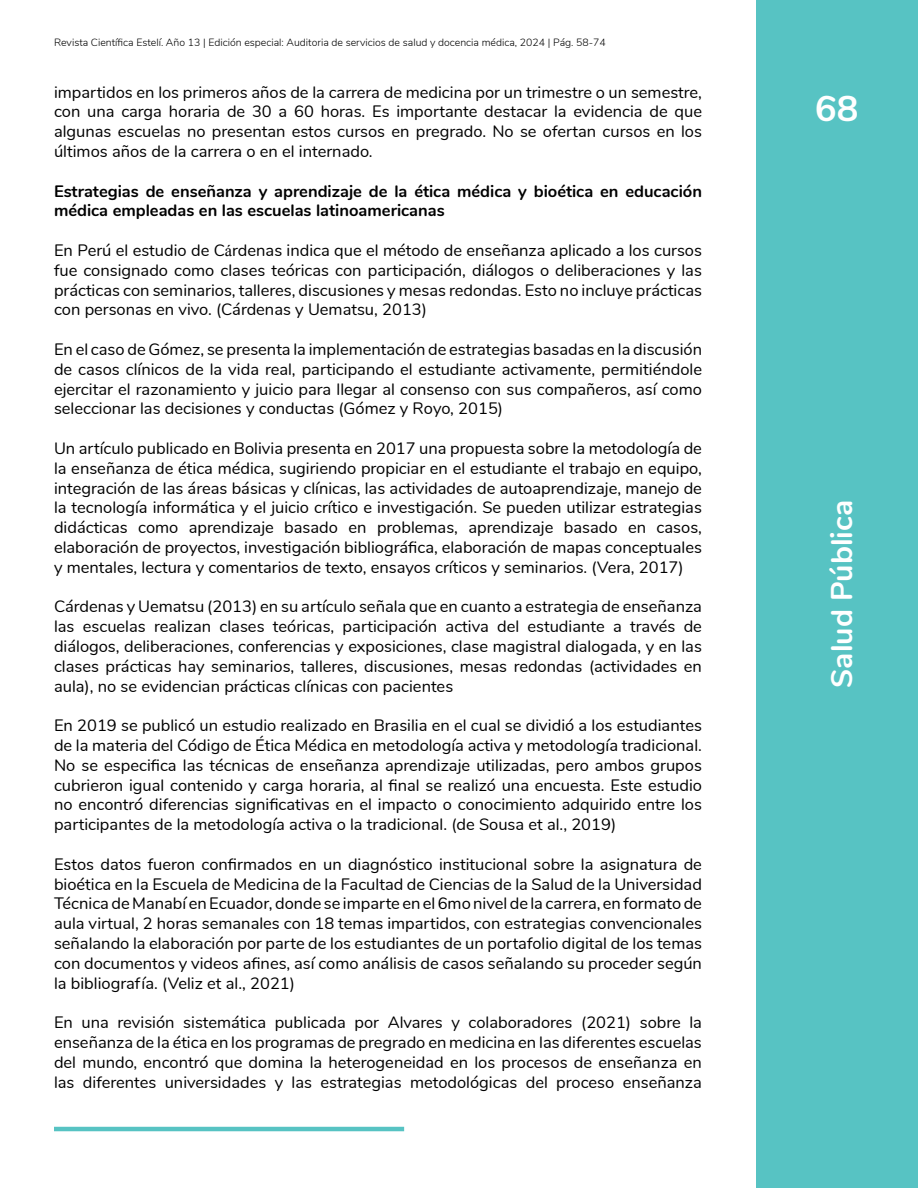
<style>
.page{position:relative;width:918px;height:1188px;background:#fff}
.page>*{position:absolute;margin:0;border:0;box-sizing:border-box;transform-origin:0 0}
.t1{font:700 36px "Nunito";color:#fff}
.t2{font:700 30px "Nunito";color:#fff}
.t3{font:16.5px/19.8px "Nunito";color:#000;text-align:justify}
.t4{font:700 16.5px/19.8px "Nunito";color:#000}
.t5{font:300 10.5px "Nunito";color:#000}
.s1{font-family:"Times New Roman"}
</style>
<div class="page">
<div style="left:756px;top:0;width:162px;height:1188px;background:#57c3c3"></div>
<hr style="left:54px;top:1127px;width:350px;height:4px;background:#57c3c3">
<p class="t5" style="left:54px;top:34px;width:553px">Revista Científica Estelí. Año 13 | Edición especial: Auditoria de servicios de salud y docencia médica, 2024 | Pág. 58-74</p>
<p class="t3" style="left:54px;top:81px;width:650px">impartidos en los primeros años de la carrera de medicina por un trimestre o un semestre, con una carga horaria de 30 a 60 horas. Es importante destacar la evidencia de que algunas escuelas no presentan estos cursos en pregrado. No se ofertan cursos en los últimos años de la carrera o en el internado.</p>
<p class="t4" style="left:54px;top:180px;width:650px">Estrategias de enseñanza y aprendizaje de la ética médica y bioética en educación médica empleadas en las escuelas latinoamericanas</p>
<p class="t3" style="left:54px;top:240px;width:650px">En Perú el estudio de C<span class="s1">á</span>rdenas indica que el método de enseñanza aplicado a los cursos fue consignado como clases teóricas con participación, diálogos o deliberaciones y las prácticas con seminarios, talleres, discusiones y mesas redondas. Esto no incluye prácticas con personas en vivo. (Cárdenas y Uematsu, 2013)</p>
<p class="t3" style="left:54px;top:339px;width:650px">En el caso de Gómez, se presenta la implementación de estrategias basadas en la discusión de casos clínicos de la vida real, participando el estudiante activamente, permitiéndole ejercitar el razonamiento y juicio para llegar al consenso con sus compañeros, así como seleccionar las decisiones y conductas (Gómez y Royo, 2015)</p>
<p class="t3" style="left:54px;top:438px;width:650px">Un artículo publicado en Bolivia presenta en 2017 una propuesta sobre la metodología de la enseñanza de ética médica, sugiriendo propiciar en el estudiante el trabajo en equipo, integración de las áreas básicas y clínicas, las actividades de autoaprendizaje, manejo de la tecnología informática y el juicio crítico e investigación. Se pueden utilizar estrategias didácticas como aprendizaje basado en problemas, aprendizaje basado en casos, elaboración de proyectos, investigación bibliográfica, elaboración de mapas conceptuales y mentales, lectura y comentarios de texto, ensayos críticos y seminarios. (Vera, 2017)</p>
<p class="t3" style="left:54px;top:596px;width:650px">Cárdenas y Uematsu (2013) en su artículo señala que en cuanto a estrategia de enseñanza las escuelas realizan clases teóricas, participación activa del estudiante a través de diálogos, deliberaciones, conferencias y exposiciones, clase magistral dialogada, y en las clases prácticas hay seminarios, talleres, discusiones, mesas redondas (actividades en aula), no se evidencian prácticas clínicas con pacientes</p>
<p class="t3" style="left:54px;top:715px;width:650px">En 2019 se publicó un estudio realizado en Brasilia en el cual se dividió a los estudiantes de la materia del Código de Ética Médica en metodología activa y metodología tradicional.<br>No se especifica las técnicas de enseñanza aprendizaje utilizadas, pero ambos grupos cubrieron igual contenido y carga horaria, al final se realizó una encuesta. Este estudio no encontró diferencias significativas en el impacto o conocimiento adquirido entre los participantes de la metodología activa o la tradicional. (de Sousa et al., 2019)</p>
<p class="t3" style="left:54px;top:853px;width:650px">Estos datos fueron confirmados en un diagnóstico institucional sobre la asignatura de bioética en la Escuela de Medicina de la Facultad de Ciencias de la Salud de la Universidad Técnica de Manabí en Ecuador, donde se imparte en el 6mo nivel de la carrera, en formato de aula virtual, 2 horas semanales con 18 temas impartidos, con estrategias convencionales señalando la elaboración por parte de los estudiantes de un portafolio digital de los temas con documentos y videos afines, así como análisis de casos señalando su proceder según la bibliografía. (Veliz et al., 2021)</p>
<p class="t3" style="left:54px;top:1012px;width:650px">En una revisión sistemática publicada por Alvares y colaboradores (2021) sobre la enseñanza de la ética en los programas de pregrado en medicina en las diferentes escuelas del mundo, encontró que domina la heterogeneidad en los procesos de enseñanza en las diferentes universidades y las estrategias metodológicas del proceso enseñanza</p>
<h1 class="t1" style="left:815px;top:82px;width:45px">68</h1>
<h2 class="t2" style="left:820px;top:688px;width:189px;rotate:-90deg">Salud Pública</h2>
</div>
